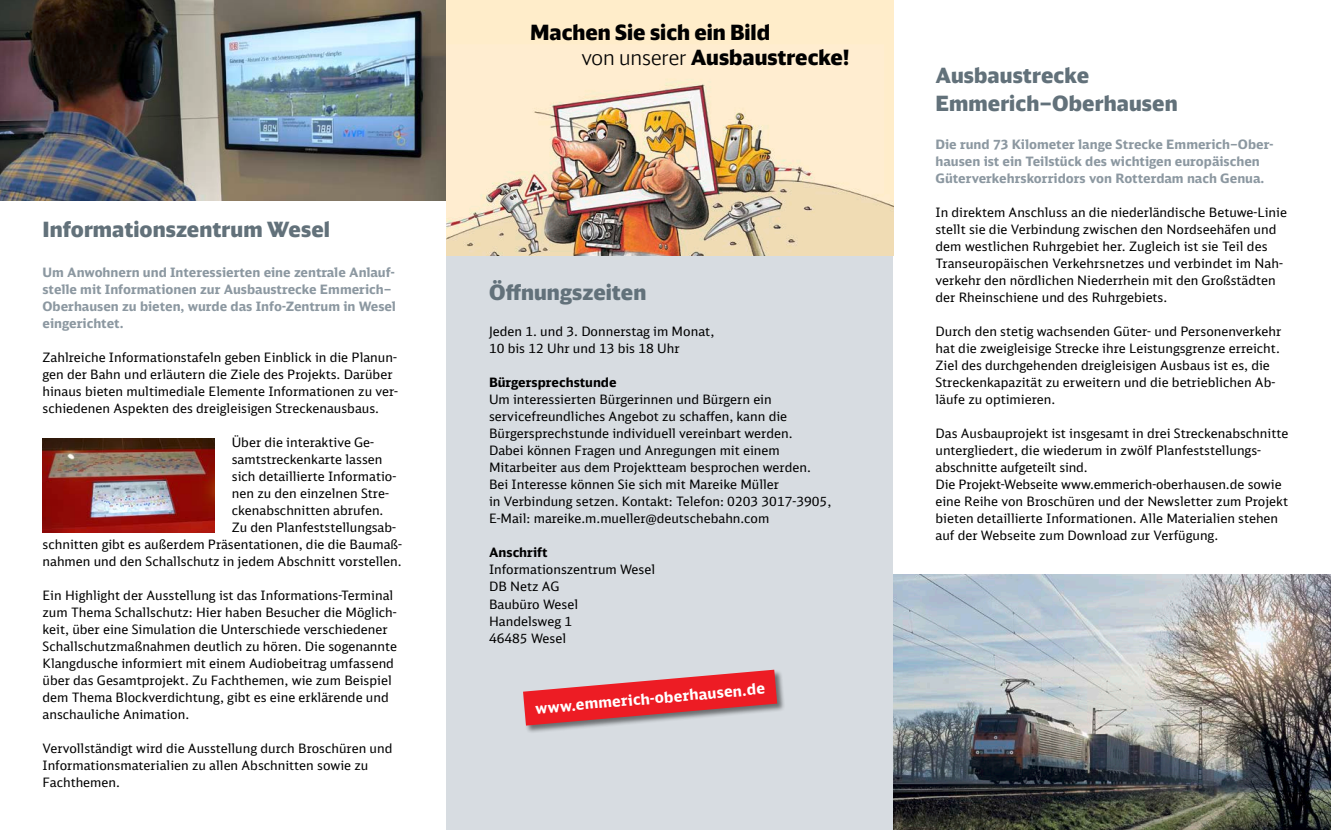
<style>
.page{position:relative;width:1331px;height:830px;background:#fff}
.page>*{position:absolute;margin:0;border:0;box-sizing:border-box;transform-origin:0 0}
.t1{font:900 21px/27.3px "DB Head";letter-spacing:.005em;color:#62717a}
.t2{font:900 21px/25.5px "DB Head";color:#000}
.t3{font:700 15px "DB Sans";color:#fff}
.t4{font:12.9px/17px "DB Sans";color:#000}
.t5{font:700 12.9px/17px "DB Sans";color:#8c98a1}
.t6{font:700 12.9px "DB Sans";color:#000}
.s1{font-weight:300}
</style>
<div class="page">
<div style="left:446px;top:192px;width:447px;height:637px;background:#d7dce1"></div>
<img style="left:0;top:0;width:446px;height:200px">
<img style="left:893px;top:574px;width:438px;height:255px">
<img style="left:446px;top:0;width:447px;height:255px">
<img style="left:43px;top:438px;width:172px;height:93px">
<div style="left:523px;top:669px;width:263px;height:64px;background:#000;opacity:.5"></div>
<svg style="left:523px;top:669px;width:254px;height:56px"></svg>
<h1 class="t1" style="left:43px;top:215px;width:289px">Informationszentrum Wesel</h1>
<p class="t5" style="left:43px;top:263px;width:355px">Um Anwohnern und Interessierten eine zentrale Anlauf&shy;stelle mit Informationen zur Ausbaustrecke Emmerich– Oberhausen zu bieten, wurde das Info-Zentrum in Wesel eingerichtet.</p>
<p class="t4" style="left:43px;top:348px;width:357px">Zahlreiche Informationstafeln geben Einblick in die Planun&shy;gen der Bahn und erläutern die Ziele des Projekts. Darüber hinaus bieten multimediale Elemente Informationen zu ver&shy;schiedenen Aspekten des dreigleisigen Streckenausbaus.</p>
<p class="t4" style="left:232px;top:433px;width:144px">Über die interaktive Ge-</p>
<p class="t4" style="left:232px;top:450px;width:152px">samtstreckenkarte lassen</p>
<p class="t4" style="left:232px;top:467px;width:166px">sich detaillierte Informatio-</p>
<p class="t4" style="left:232px;top:484px;width:159px">nen zu den einzelnen Stre-</p>
<p class="t4" style="left:232px;top:501px;width:153px">ckenabschnitten abrufen.</p>
<p class="t4" style="left:232px;top:518px;width:166px">Zu den Planfeststellungsab-</p>
<p class="t4" style="left:43px;top:535px;width:361px">schnitten gibt es außerdem Präsentationen, die die Baumaß-</p>
<p class="t4" style="left:43px;top:552px;width:361px">nahmen und den Schallschutz in jedem Abschnitt vorstellen.</p>
<p class="t4" style="left:43px;top:586px;width:356px">Ein Highlight der Ausstellung ist das Informations-Terminal zum Thema Schallschutz: Hier haben Besucher die Möglich&shy;keit, über eine Simulation die Unterschiede verschiedener Schallschutzmaßnahmen deutlich zu hören. Die sogenannte Klangdusche informiert mit einem Audiobeitrag umfassend über das Gesamtprojekt. Zu Fachthemen, wie zum Beispiel dem Thema Blockverdichtung, gibt es eine erklärende und anschauliche Animation.</p>
<p class="t4" style="left:43px;top:739px;width:351px">Vervollständigt wird die Ausstellung durch Broschüren und<br>Informationsmaterialien zu allen Abschnitten sowie zu<br>Fachthemen.</p>
<h1 class="t2" style="left:582px;top:19px;width:270px;text-indent:-51px">Machen Sie sich ein Bild<br><span class="s1">von unserer</span> Ausbaustrecke!</h1>
<h1 class="t1" style="left:489px;top:278px;width:159px">Öffnungszeiten</h1>
<p class="t4" style="left:489px;top:322px;width:227px">Jeden 1. und 3. Donnerstag im Monat,<br>10 bis 12 Uhr und 13 bis 18 Uhr</p>
<p class="t6" style="left:489px;top:374px;width:129px">Bürgersprechstunde</p>
<p class="t4" style="left:489px;top:390px;width:344px">Um interessierten Bürgerinnen und Bürgern ein servicefreundliches Angebot zu schaffen, kann die Bürgersprechstunde individuell vereinbart werden.<br>Dabei können Fragen und Anregungen mit einem Mitarbeiter aus dem Projektteam besprochen werden.<br>Bei Interesse können Sie sich mit Mareike Müller<br>in Verbindung setzen. Kontakt: Telefon: 0203 3017-3905, E-Mail: mareike.m.mueller@deutschebahn.com</p>
<p class="t6" style="left:489px;top:544px;width:60px">Anschrift</p>
<p class="t4" style="left:489px;top:561px;width:168px">Informationszentrum Wesel<br>DB Netz AG<br>Baubüro Wesel<br>Handelsweg 1<br>46485 Wesel</p>
<p class="t3" style="left:535px;top:698px;width:232px;rotate:-5deg">www.emmerich-oberhausen.de</p>
<h1 class="t1" style="left:935px;top:61px;width:244px">Ausbaustrecke<br>Emmerich–Oberhausen</h1>
<p class="t5" style="left:935px;top:135px;width:339px">Die rund 73 Kilometer lange Strecke Emmerich–Ober&shy;hausen ist ein Teilstück des wichtigen europäischen<br>Güterverkehrskorridors von Rotterdam nach Genua.</p>
<p class="t4" style="left:935px;top:203px;width:353px">In direktem Anschluss an die niederländische Betuwe-Linie stellt sie die Verbindung zwischen den Nordseehäfen und dem westlichen Ruhrgebiet her. Zugleich ist sie Teil des Transeuropäischen Verkehrsnetzes und verbindet im Nah&shy;verkehr den nördlichen Niederrhein mit den Großstädten der Rheinschiene und des Ruhrgebiets.</p>
<p class="t4" style="left:935px;top:323px;width:347px">Durch den stetig wachsenden Güter- und Personenverkehr hat die zweigleisige Strecke ihre Leistungsgrenze erreicht.<br>Ziel des durchgehenden dreigleisigen Ausbaus ist es, die Streckenkapazität zu erweitern und die betrieblichen Ab&shy;läufe zu optimieren.</p>
<p class="t4" style="left:935px;top:425px;width:354px">Das Ausbauprojekt ist insgesamt in drei Streckenabschnitte untergliedert, die wiederum in zwölf Planfeststellungs&shy;abschnitte aufgeteilt sind.<br>Die Projekt-Webseite www.emmerich-oberhausen.de sowie eine Reihe von Broschüren und der Newsletter zum Projekt bieten detaillierte Informationen. Alle Materialien stehen auf der Webseite zum Download zur Verfügung.</p>
</div>
